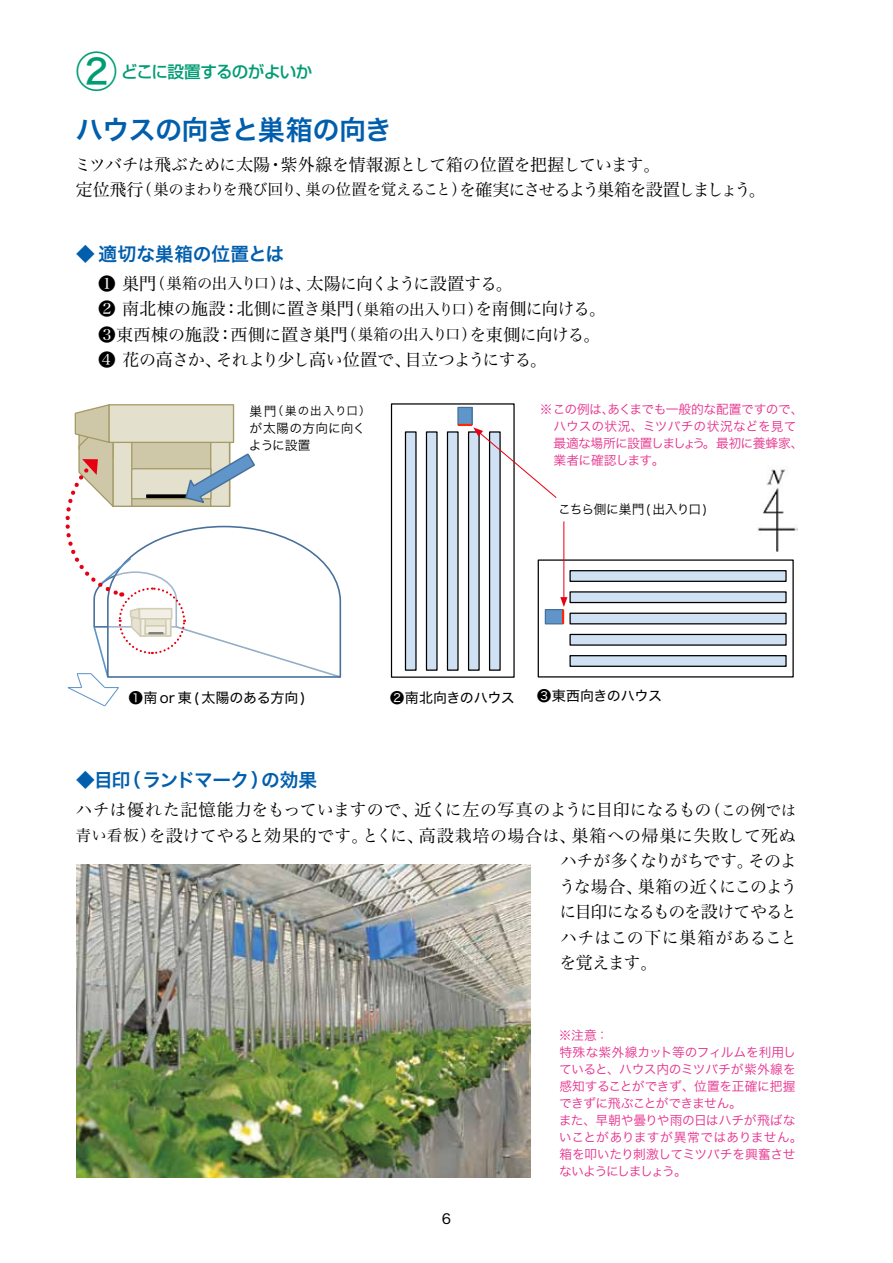
<style>
.page{position:relative;width:893px;height:1263px;background:#fff}
.page>*{position:absolute;margin:0;border:0;box-sizing:border-box;transform-origin:0 0}
.t1{font:41.4px "Hira Kaku Std W5";color:#009c74}
.t2{font:27.15px "Hira Kaku Std W6";letter-spacing:-.03em;color:#005ead}
.t3{font:18.75px "Hira Kaku Std W6";letter-spacing:-.045em;color:#005ead}
.t4{font:18.75px "Hira Kaku Std W6";letter-spacing:.005em;color:#005ead}
.t5{font:16.95px/25.5px "Hira Min Std W3";letter-spacing:-.03em;color:#000}
.t6{font:16.95px/25.5px "Hira Min Std W3";letter-spacing:-.05em;color:#000}
.t7{font:16.95px "Hira Min Std W3";letter-spacing:-.01em;color:#000}
.t8{font:16.95px "Hira Min Std W3";letter-spacing:.015em;color:#000}
.t9{font:16.95px "Hira Min Std W3";letter-spacing:-.06em;color:#000}
.t10{font:16.95px "Hira Min Std W3";letter-spacing:-.075em;color:#000}
.t11{font:16.95px "Hira Min Std W3";letter-spacing:-.07em;color:#000}
.t12{font:16.95px "Hira Min Std W3";letter-spacing:.005em;color:#000}
.t13{font:500 16.65px "Shin Go Pr 6";letter-spacing:-.04em;color:#009c74}
.t14{font:14.1px "Hira Kaku Std W4";letter-spacing:-.005em;color:#000}
.t15{font:13.8px "Hira Kaku Std W4";color:#000}
.t16{font:12.75px/17px "Hira Kaku Std W3";letter-spacing:-.025em;color:#e62e8b}
.t17{font:12.75px/17px "Hira Kaku Std W3";letter-spacing:.01em;color:#000}
.t18{font:12.75px "Hira Kaku Std W3";letter-spacing:-.035em;color:#000}
.t19{font:11.55px "Hira Kaku Std W3";letter-spacing:.085em;color:#000}
.s1{font-size:15.3px}
.s2{font-family:"Hira Min Std W4"}
.s3{font-size:12.75px}
</style>
<div class="page">
<div style="left:545px;top:610px;width:18px;height:14px;background:#6095c9"></div>
<div style="left:545px;top:609px;width:19px;height:15px;border:1px solid #47719c"></div>
<div style="left:570px;top:613px;width:216px;height:11px;background:#d0e1f4"></div>
<div style="left:569px;top:613px;width:218px;height:11px;border:1px solid #000"></div>
<div style="left:570px;top:592px;width:216px;height:10px;background:#d0e1f4"></div>
<div style="left:569px;top:591px;width:218px;height:12px;border:1px solid #000"></div>
<div style="left:570px;top:571px;width:216px;height:10px;background:#d0e1f4"></div>
<div style="left:569px;top:570px;width:218px;height:12px;border:1px solid #000"></div>
<div style="left:570px;top:634px;width:216px;height:11px;background:#d0e1f4"></div>
<div style="left:569px;top:634px;width:218px;height:12px;border:1px solid #000"></div>
<div style="left:570px;top:656px;width:216px;height:10px;background:#d0e1f4"></div>
<div style="left:569px;top:655px;width:218px;height:12px;border:1px solid #000"></div>
<div style="left:391px;top:403px;width:124px;height:275px;border:1px solid #000"></div>
<div style="left:458px;top:407px;width:14px;height:18px;background:#6095c9"></div>
<div style="left:457px;top:407px;width:16px;height:19px;border:1px solid #47719c"></div>
<div style="left:405px;top:432px;width:11px;height:238px;background:#d0e1f4"></div>
<div style="left:405px;top:431px;width:12px;height:240px;border:1px solid #000"></div>
<div style="left:426px;top:432px;width:11px;height:238px;background:#d0e1f4"></div>
<div style="left:426px;top:431px;width:12px;height:240px;border:1px solid #000"></div>
<div style="left:447px;top:432px;width:11px;height:238px;background:#d0e1f4"></div>
<div style="left:447px;top:431px;width:12px;height:240px;border:1px solid #000"></div>
<div style="left:469px;top:432px;width:10px;height:238px;background:#d0e1f4"></div>
<div style="left:468px;top:431px;width:12px;height:240px;border:1px solid #000"></div>
<div style="left:490px;top:432px;width:10px;height:238px;background:#d0e1f4"></div>
<div style="left:489px;top:431px;width:12px;height:240px;border:1px solid #000"></div>
<img style="left:76px;top:865px;width:455px;height:313px">
<svg style="left:458px;top:424px;width:99px;height:75px"></svg>
<hr style="left:563px;top:521px;width:1px;height:78px;background:#e60012">
<svg style="left:560px;top:597px;width:7px;height:27px"></svg>
<svg style="left:65px;top:404px;width:277px;height:303px"></svg>
<img style="left:757px;top:469px;width:40px;height:83px">
<h1 class="t1" style="left:76px;top:40px;width:43px">②</h1>
<h3 class="t13" style="left:121px;top:58px;width:193px">どこに設置するのがよいか</h3>
<h2 class="t2" style="left:76px;top:109px;width:318px">ハウスの向きと巣箱の向き</h2>
<h3 class="t6" style="left:74px;top:151px;width:693px">ミツバチは飛ぶために太陽・紫外線を情報源として箱の位置を把握しています。<br>定位飛行<span class="s1">（巣のまわりを飛び回り、巣の位置を覚えること）</span>を確実にさせるよう巣箱を設置しましょう。</h3>
<h3 class="t4" style="left:76px;top:239px;width:210px">◆ 適切な巣箱の位置とは</h3>
<h3 class="t5" style="left:99px;top:270px;width:509px"><span class="s2">❶</span> 巣門<span class="s1">（巣箱の出入り口）</span>は、太陽に向くように設置する。<br><span class="s2">❷</span> 南北棟の施設：北側に置き巣門<span class="s1">（巣箱の出入り口）</span>を南側に向ける。<span class="s2">❸</span>東西棟の施設：西側に置き巣門<span class="s1">（巣箱の出入り口）</span>を東側に向ける。❹ 花の高さか、それより少し高い位置で、目立つようにする。</h3>
<p class="t19" style="left:250px;top:402px;width:123px"><span class="s3">巣門</span>（巣の出入り口）</p>
<p class="t17" style="left:249px;top:419px;width:118px">が太陽の方向に向くように設置</p>
<p class="t16" style="left:554px;top:401px;width:252px;text-indent:-14px">※この例は、あくまでも一般的な配置ですので、ハウスの状況、ミツバチの状況などを見て最適な場所に設置しましょう。最初に養蜂家、業者に確認します。</p>
<p class="t18" style="left:558px;top:500px;width:151px">こちら側に巣門( 出入り口)</p>
<p class="t14" style="left:129px;top:687px;width:178px">❶南 or 東 ( 太陽のある方向 )</p>
<p class="t14" style="left:390px;top:687px;width:126px">❷南北向きのハウス</p>
<p class="t14" style="left:537px;top:685px;width:127px">❸東西向きのハウス</p>
<h3 class="t3" style="left:76px;top:765px;width:243px">◆目印（ランドマーク）の効果</h3>
<h3 class="t7" style="left:76px;top:798px;width:722px">ハチは優れた記憶能力をもっていますので、近くに左の写真のように目印になるもの<span class="s1">（この例では</span></h3>
<h3 class="t8" style="left:76px;top:823px;width:721px"><span class="s1">青い看板）</span>を設けてやると効果的です。とくに、高設栽培の場合は、巣箱への帰巣に失敗して死ぬ</h3>
<h3 class="t9" style="left:560px;top:849px;width:238px">ハチが多くなりがちです。そのよ</h3>
<h3 class="t10" style="left:559px;top:874px;width:240px">うな場合、巣箱の近くにこのよう</h3>
<h3 class="t11" style="left:559px;top:900px;width:239px">に目印になるものを設けてやると</h3>
<h3 class="t12" style="left:560px;top:925px;width:238px">ハチはこの下に巣箱があること</h3>
<h3 class="t5" style="left:559px;top:950px;width:99px">を覚えます。</h3>
<p class="t15" style="left:442px;top:1208px;width:11px">6</p>
<p class="t16" style="left:559px;top:1027px;width:245px">※注意：<br>特殊な紫外線カット等のフィルムを利用していると、ハウス内のミツバチが紫外線を感知することができず、位置を正確に把握できずに飛ぶことができません。<br>また、早朝や曇りや雨の日はハチが飛ばないことがありますが異常ではありません。箱を叩いたり刺激してミツバチを興奮させないようにしましょう。</p>
</div>
